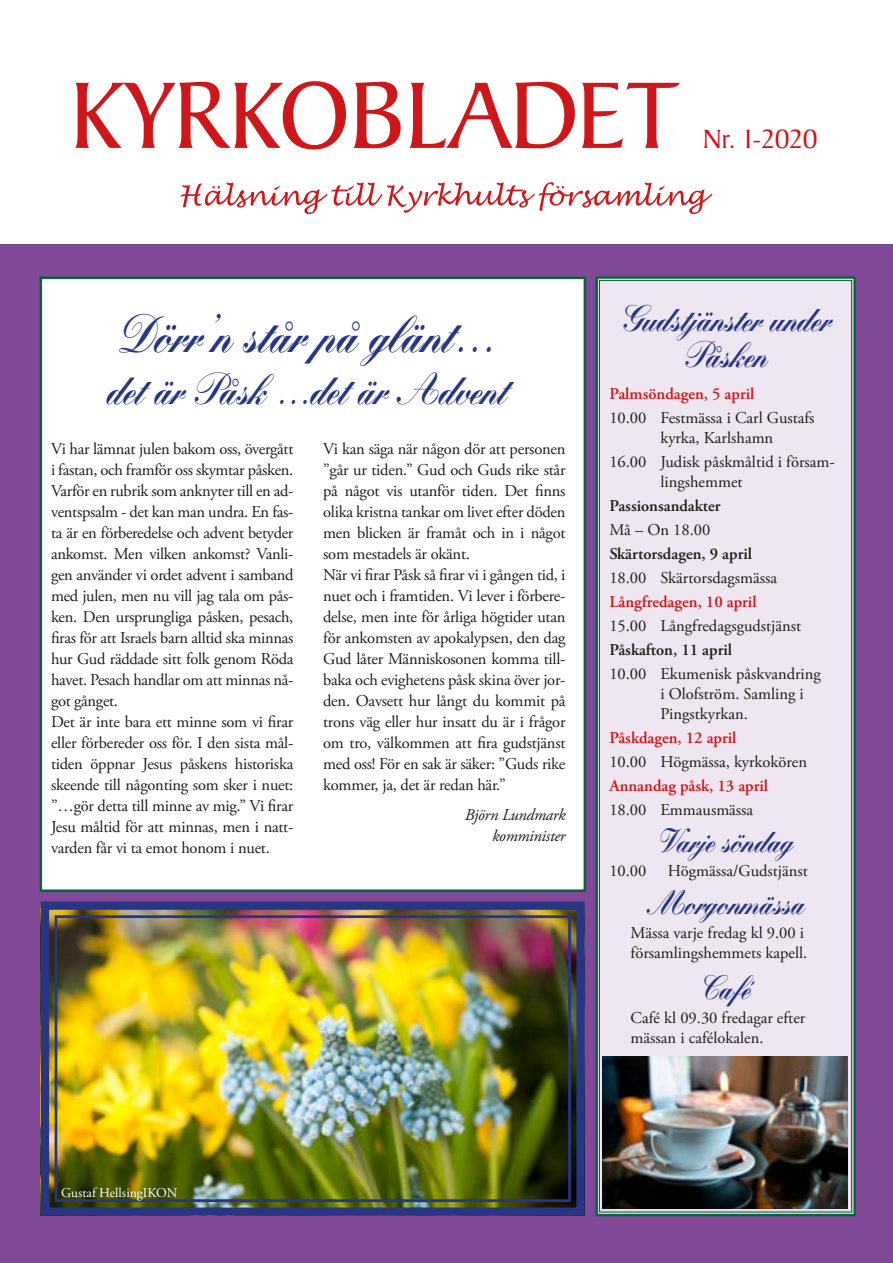
<style>
.page{position:relative;width:893px;height:1263px;background:#fff}
.page>*{position:absolute;margin:0;border:0;box-sizing:border-box;transform-origin:0 0}
.t1{font:900 52.5px "Kuenstler Script";letter-spacing:-.02em;color:#283583;scale:.8 1}
.t2{font:900 43.5px "Kuenstler Script";letter-spacing:-.02em;color:#283583;scale:.8 1}
.t3{font:900 36px/36px "Kuenstler Script";letter-spacing:-.02em;color:#283583;text-align:center;scale:.8 1}
.t4{font:900 33px "Kuenstler Script";letter-spacing:-.02em;color:#283583;scale:.8 1}
.t5{font:28.5px "Baker Signet";color:#cd171a}
.t6{font:16.5px/21px "Adobe Garamond Pro";letter-spacing:-.015em;color:#1d1d1b}
.t7{font:600 16.5px "Adobe Garamond Pro";color:#cd171a}
.t8{font:600 16.5px "Adobe Garamond Pro";color:#1d1d1b}
.t9{font:italic 16.5px/21px "Adobe Garamond Pro";letter-spacing:-.015em;color:#1d1d1b;text-align:right}
.t10{font:13.5px "Adobe Garamond Pro";color:#fff}
</style>
<div class="page">
<div style="left:0;top:245px;width:893px;height:1018px;background:#814997"></div>
<svg style="left:595px;top:276px;width:261px;height:941px;background:#568978"></svg>
<div style="left:40px;top:276px;width:546px;height:616px;background:#fff;border:2px solid #006935"></div>
<img style="left:40px;top:901px;width:545px;height:315px">
<div style="left:55px;top:915px;width:516px;height:287px;border:3px solid #283583"></div>
<svg style="left:75px;top:81px;width:605px;height:69px"></svg>
<svg style="left:181px;top:182px;width:531px;height:32px"></svg>
<div style="left:601px;top:281px;width:250px;height:929px;background:#eee6f0"></div>
<img style="left:603px;top:1056px;width:244px;height:152px">
<h3 class="t5" style="left:703px;top:123px;width:116px">Nr. 1-2020</h3>
<h1 class="t1" style="left:119px;top:300px;width:472px">Dörr’n står på glänt…</h1>
<h2 class="t2" style="left:107px;top:361px;width:503px">det är Påsk …det är Advent</h2>
<p class="t6" style="left:323px;top:439px;width:244px">Vi kan säga när någon dör att personen ”går ur tiden.” Gud och Guds rike står på något vis utanför tiden. Det finns olika kristna tankar om livet efter döden men blicken är framåt och in i något som mestadels är okänt.<br>När vi firar Påsk så firar vi i gången tid, i nuet och i framtiden. Vi lever i förbere&shy;delse, men inte för årliga högtider utan för ankomsten av apokalypsen, den dag Gud låter Människosonen komma till&shy;baka och evighetens påsk skina över jor&shy;den. Oavsett hur långt du kommit på trons väg eller hur insatt du är i frågor om tro, välkommen att fira gudstjänst med oss! För en sak är säker: ”Guds rike kommer, ja, det är redan här.”</p>
<p class="t9" style="left:465px;top:804px;width:102px">Björn Lundmark komminister</p>
<p class="t6" style="left:51px;top:439px;width:244px">Vi har lämnat julen bakom oss, övergått i fastan, och framför oss skymtar påsken.<br>Varför en rubrik som anknyter till en ad&shy;ventspsalm - det kan man undra. En fas&shy;ta är en förberedelse och advent betyder ankomst. Men vilken ankomst? Vanli&shy;gen använder vi ordet advent i samband med julen, men nu vill jag tala om pås&shy;ken. Den ursprungliga påsken, pesach, firas för att Israels barn alltid ska minnas hur Gud räddade sitt folk genom Röda havet. Pesach handlar om att minnas nå&shy;got gånget.<br>Det är inte bara ett minne som vi firar eller förbereder oss för. I den sista mål&shy;tiden öppnar Jesus påskens historiska skeende till någonting som sker i nuet: ”…gör detta till minne av mig.” Vi firar Jesu måltid för att minnas, men i natt&shy;varden får vi ta emot honom i nuet.</p>
<h3 class="t3" style="left:620px;top:300px;width:265px">Gudstjänster under<br>Påsken</h3>
<p class="t7" style="left:609px;top:384px;width:147px">Palmsöndagen, 5 april</p>
<p class="t6" style="left:609px;top:409px;width:207px;line-height:19.8px;text-align:center">10.00 Festmässa i Carl Gustafs kyrka, Karlshamn</p>
<p class="t6" style="left:660px;top:452px;width:176px;line-height:19.8px;text-indent:-51px">16.00 Judisk påskmåltid i försam&shy;lingshemmet</p>
<p class="t8" style="left:609px;top:496px;width:113px">Passionsandakter</p>
<p class="t6" style="left:609px;top:520px;width:102px">Må – On 18.00</p>
<p class="t8" style="left:609px;top:544px;width:144px">Skärtorsdagen, 9 april</p>
<p class="t6" style="left:609px;top:568px;width:169px">18.00 Skärtorsdagsmässa</p>
<p class="t7" style="left:609px;top:592px;width:149px">Långfredagen, 10 april</p>
<p class="t6" style="left:609px;top:616px;width:193px">15.00 Långfredagsgudstjänst</p>
<p class="t8" style="left:609px;top:640px;width:124px">Påskafton, 11 april</p>
<p class="t6" style="left:660px;top:665px;width:162px;line-height:19.8px;text-indent:-51px">10.00 Ekumenisk påskvandring i Olofström. Samling i<br>Pingstkyrkan.</p>
<p class="t7" style="left:609px;top:728px;width:129px">Påskdagen, 12 april</p>
<p class="t6" style="left:609px;top:752px;width:199px">10.00 Högmässa, kyrkokören</p>
<p class="t7" style="left:609px;top:776px;width:160px">Annandag påsk, 13 april</p>
<p class="t6" style="left:609px;top:800px;width:145px">18.00 Emmausmässa</p>
<h3 class="t4" style="left:658px;top:820px;width:170px">Varje söndag</h3>
<p class="t6" style="left:609px;top:861px;width:39px">10.00</p>
<p class="t6" style="left:668px;top:861px;width:142px">Högmässa/Gudstjänst</p>
<h3 class="t4" style="left:647px;top:881px;width:199px">Morgonmässa</h3>
<p class="t6" style="left:631px;top:923px;width:178px;line-height:19.8px">Mässa varje fredag kl 9.00 i församlingshemmets kapell.</p>
<h3 class="t4" style="left:701px;top:966px;width:75px">Café</h3>
<p class="t6" style="left:631px;top:1008px;width:176px;line-height:19.8px">Café kl 09.30 fredagar efter mässan i cafélokalen.</p>
<p class="t10" style="left:61px;top:1184px;width:118px">Gustaf HellsingIKON</p>
</div>
